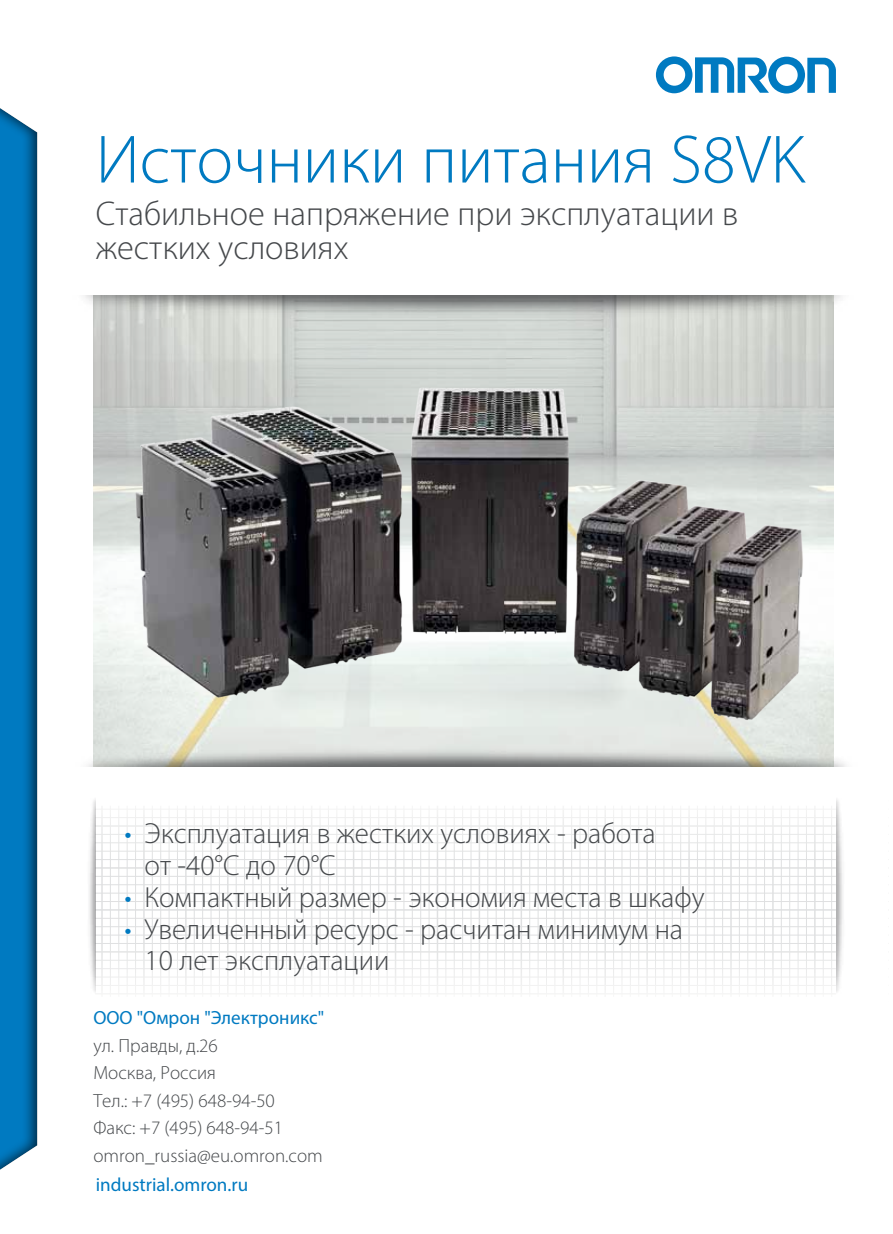
<style>
.page{position:relative;width:893px;height:1234px;background:#fff}
.page>*{position:absolute;margin:0;border:0;box-sizing:border-box;transform-origin:0 0}
.t1{font:300 68.85px "Myriad Pro";color:#007ac1}
.t2{font:300 34.35px/34.3px "Myriad Pro";color:#45484b}
.t3{font:300 29.1px/31.8px "Myriad Pro";color:#45484b}
.t4{font:300 19.05px/27.5px "Myriad Pro";color:#45484b}
.t5{font:19.05px "Myriad Pro";color:#007ac1}
.s1{color:#007ac1}
</style>
<div class="page">
<svg style="left:37px;top:485px;width:809px;height:661px"></svg>
<img style="left:93px;top:329px;width:741px;height:33px">
<img style="left:37px;top:295px;width:804px;height:34px">
<img style="left:39px;top:737px;width:807px;height:29px">
<img style="left:83px;top:786px;width:13px;height:219px">
<img style="left:836px;top:786px;width:10px;height:219px">
<div style="left:0;top:83px;width:37px;height:1111px;background:#1d1c20;opacity:.75"></div>
<svg style="left:656px;top:56px;width:180px;height:37px"></svg>
<img style="left:89px;top:362px;width:757px;height:384px">
<h1 class="t1" style="left:96px;top:122px;width:711px">Источники питания S8VK</h1>
<p class="t2" style="left:96px;top:197px;width:644px">Стабильное напряжение при эксплуатации в жестких условиях</p>
<p class="t3" style="left:145px;top:817px;width:513px;text-indent:-20px"><span class="s1">•</span> Эксплуатация в жестких условиях - работа от -40°C до 70°С</p>
<p class="t3" style="left:125px;top:881px;width:581px"><span class="s1">•</span> Компактный размер - экономия места в шкафу</p>
<p class="t3" style="left:145px;top:913px;width:540px;text-indent:-20px"><span class="s1">•</span> Увеличенный ресурс - расчитан минимум на<br>10 лет эксплуатации</p>
<p class="t5" style="left:93px;top:1005px;width:232px">ООО "Омрон "Электроникс"</p>
<p class="t4" style="left:93px;top:1031px;width:231px">ул. Правды, д.26<br>Москва, Россия<br>Тел.: +7 (495) 648-94-50<br>Факс: +7 (495) 648-94-51 omron_russia@eu.omron.com</p>
<p class="t5" style="left:96px;top:1172px;width:154px">industrial.omron.ru</p>
</div>
